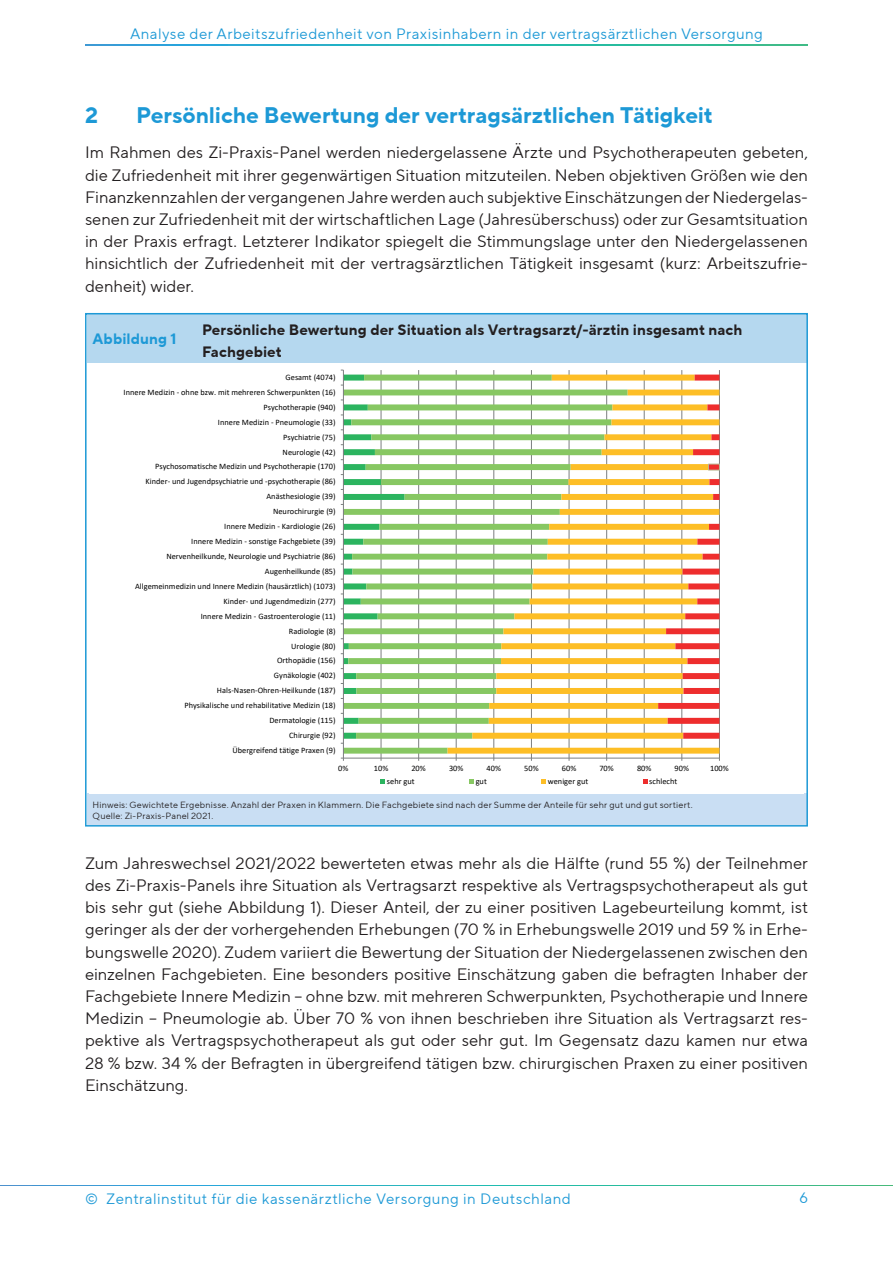
<style>
.page{position:relative;width:893px;height:1263px;background:#fff}
.page>*{position:absolute;margin:0;border:0;box-sizing:border-box;transform-origin:0 0}
.t1{font:700 22.5px "TT Norms Pro";letter-spacing:-.005em;color:#1d99d6}
.t2{font:16.5px/22.2px "TT Norms Pro";color:#231f20;text-align:justify}
.t3{font:15px "TT Norms Pro";letter-spacing:.03em;color:#1d99d6}
.t4{font:700 15px/22.2px "TT Norms Pro";letter-spacing:.005em;color:#231f20}
.t5{font:700 15px "TT Norms Pro";letter-spacing:.01em;color:#1d99d6}
.t6{font:9px/10.8px "TT Norms Pro";letter-spacing:.025em;color:#231f20}
.t7{font:8.25px "Calibri";color:#000001}
</style>
<div class="page">
<svg style="left:0;top:1185px;width:893px;height:1px"></svg>
<svg style="left:85px;top:45px;width:723px;height:1px"></svg>
<div style="left:87px;top:314px;width:719px;height:49px;background:#b5d8ef"></div>
<div style="left:87px;top:794px;width:719px;height:31px;background:#c9def3"></div>
<svg style="left:344px;top:370px;width:375px;height:388px"></svg>
<hr style="left:381px;top:370px;width:1px;height:388px;background:#7c7f80">
<hr style="left:418px;top:370px;width:1px;height:388px;background:#7c7f80">
<hr style="left:456px;top:370px;width:1px;height:388px;background:#7c7f80">
<hr style="left:493px;top:370px;width:1px;height:388px;background:#7c7f80">
<hr style="left:531px;top:370px;width:1px;height:388px;background:#7c7f80">
<hr style="left:569px;top:370px;width:1px;height:388px;background:#7c7f80">
<hr style="left:606px;top:370px;width:1px;height:388px;background:#7c7f80">
<hr style="left:644px;top:370px;width:1px;height:388px;background:#7c7f80">
<hr style="left:681px;top:370px;width:1px;height:388px;background:#7c7f80">
<hr style="left:719px;top:370px;width:1px;height:388px;background:#7c7f80">
<svg style="left:344px;top:375px;width:104px;height:379px"></svg>
<svg style="left:448px;top:375px;width:271px;height:379px"></svg>
<div style="left:708px;top:464px;width:12px;height:6px;border:1px solid #bab693"></div>
<svg style="left:658px;top:375px;width:61px;height:364px"></svg>
<hr style="left:343px;top:758px;width:376px;height:1px;background:#7c7f80">
<hr style="left:343px;top:370px;width:1px;height:388px;background:#7c7f80">
<svg style="left:341px;top:370px;width:64px;height:374px"></svg>
<svg style="left:380px;top:779px;width:5px;height:5px"></svg>
<svg style="left:469px;top:779px;width:5px;height:5px"></svg>
<svg style="left:541px;top:779px;width:5px;height:5px"></svg>
<svg style="left:643px;top:779px;width:4px;height:5px"></svg>
<p class="t3" style="left:130px;top:23px;width:634px">Analyse der Arbeitszufriedenheit von Praxisinhabern in der vertragsärztlichen Versorgung</p>
<h1 class="t1" style="left:85px;top:99px;width:15px">2</h1>
<h1 class="t1" style="left:136px;top:99px;width:578px">Persönliche Bewertung der vertragsärztlichen Tätigkeit</h1>
<p class="t2" style="left:85px;top:141px;width:724px">Im Rahmen des Zi-Praxis-Panel werden niedergelassene Ärzte und Psychotherapeuten gebeten, die Zufriedenheit mit ihrer gegenwärtigen Situation mitzuteilen. Neben objektiven Größen wie den Finanzkennzahlen der vergangenen Jahre werden auch subjektive Einschätzungen der Niedergelas&shy;senen zur Zufriedenheit mit der wirtschaftlichen Lage (Jahresüberschuss) oder zur Gesamtsituation in der Praxis erfragt. Letzterer Indikator spiegelt die Stimmungslage unter den Niedergelassenen hinsichtlich der Zufriedenheit mit der vertragsärztlichen Tätigkeit insgesamt (kurz: Arbeitszufrie&shy;denheit) wider.</p>
<p class="t5" style="left:93px;top:327px;width:86px">Abbildung 1</p>
<p class="t4" style="left:202px;top:318px;width:542px">Persönliche Bewertung der Situation als Vertragsarzt/-ärztin insgesamt nach<br>Fachgebiet</p>
<p class="t7" style="left:286px;top:371px;width:52px">Gesamt (4074)</p>
<p class="t7" style="left:124px;top:386px;width:213px">Innere Medizin - ohne bzw. mit mehreren Schwerpunkten (16)</p>
<p class="t7" style="left:264px;top:401px;width:74px">Psychotherapie (940)</p>
<p class="t7" style="left:218px;top:416px;width:119px">Innere Medizin - Pneumologie (33)</p>
<p class="t7" style="left:283px;top:431px;width:54px">Psychiatrie (75)</p>
<p class="t7" style="left:283px;top:446px;width:55px">Neurologie (42)</p>
<p class="t7" style="left:155px;top:461px;width:182px">Psychosomatische Medizin und Psychotherapie (170)</p>
<p class="t7" style="left:146px;top:476px;width:192px">Kinder- und Jugendpsychiatrie und -psychotherapie (86)</p>
<p class="t7" style="left:266px;top:491px;width:71px">Anästhesiologie (39)</p>
<p class="t7" style="left:273px;top:506px;width:64px">Neurochirurgie (9)</p>
<p class="t7" style="left:224px;top:521px;width:113px">Innere Medizin - Kardiologie (26)</p>
<p class="t7" style="left:191px;top:536px;width:146px">Innere Medizin - sonstige Fachgebiete (39)</p>
<p class="t7" style="left:166px;top:550px;width:171px">Nervenheilkunde, Neurologie und Psychiatrie (86)</p>
<p class="t7" style="left:265px;top:565px;width:72px">Augenheilkunde (85)</p>
<p class="t7" style="left:135px;top:580px;width:202px">Allgemeinmedizin und Innere Medizin (hausärztlich) (1073)</p>
<p class="t7" style="left:224px;top:595px;width:113px">Kinder- und Jugendmedizin (277)</p>
<p class="t7" style="left:201px;top:610px;width:136px">Innere Medizin - Gastroenterologie (11)</p>
<p class="t7" style="left:289px;top:625px;width:48px">Radiologie (8)</p>
<p class="t7" style="left:291px;top:640px;width:46px">Urologie (80)</p>
<p class="t7" style="left:277px;top:655px;width:60px">Orthopädie (156)</p>
<p class="t7" style="left:274px;top:670px;width:63px">Gynäkologie (402)</p>
<p class="t7" style="left:217px;top:685px;width:120px">Hals-Nasen-Ohren-Heilkunde (187)</p>
<p class="t7" style="left:184px;top:700px;width:153px">Physikalische und rehabilitative Medizin (18)</p>
<p class="t7" style="left:270px;top:715px;width:68px">Dermatologie (115)</p>
<p class="t7" style="left:289px;top:730px;width:48px">Chirurgie (92)</p>
<p class="t7" style="left:232px;top:744px;width:105px">Übergreifend tätige Praxen (9)</p>
<p class="t7" style="left:338px;top:763px;width:12px">0%</p>
<p class="t7" style="left:374px;top:763px;width:16px">10%</p>
<p class="t7" style="left:411px;top:763px;width:16px">20%</p>
<p class="t7" style="left:449px;top:763px;width:16px">30%</p>
<p class="t7" style="left:487px;top:763px;width:16px">40%</p>
<p class="t7" style="left:524px;top:763px;width:16px">50%</p>
<p class="t7" style="left:562px;top:763px;width:16px">60%</p>
<p class="t7" style="left:599px;top:763px;width:16px">70%</p>
<p class="t7" style="left:637px;top:763px;width:16px">80%</p>
<p class="t7" style="left:675px;top:763px;width:16px">90%</p>
<p class="t7" style="left:710px;top:763px;width:20px">100%</p>
<p class="t7" style="left:387px;top:775px;width:29px">sehr gut</p>
<p class="t7" style="left:476px;top:775px;width:13px">gut</p>
<p class="t7" style="left:548px;top:775px;width:42px">weniger gut</p>
<p class="t7" style="left:649px;top:775px;width:29px">schlecht</p>
<p class="t6" style="left:93px;top:800px;width:602px">Hinweis: Gewichtete Ergebnisse. Anzahl der Praxen in Klammern. Die Fachgebiete sind nach der Summe der Anteile für sehr gut und gut sortiert.<br>Quelle: Zi-Praxis-Panel 2021.</p>
<p class="t2" style="left:85px;top:852px;width:724px">Zum Jahreswechsel 2021/2022 bewerteten etwas mehr als die Hälfte (rund 55 %) der Teilnehmer des Zi-Praxis-Panels ihre Situation als Vertragsarzt respektive als Vertragspsychotherapeut als gut bis sehr gut (siehe Abbildung 1). Dieser Anteil, der zu einer positiven Lagebeurteilung kommt, ist geringer als der der vorhergehenden Erhebungen (70 % in Erhebungswelle 2019 und 59 % in Erhe&shy;bungswelle 2020). Zudem variiert die Bewertung der Situation der Niedergelassenen zwischen den einzelnen Fachgebieten. Eine besonders positive Einschätzung gaben die befragten Inhaber der Fachgebiete Innere Medizin – ohne bzw. mit mehreren Schwerpunkten, Psychotherapie und Innere Medizin – Pneumologie ab. Über 70 % von ihnen beschrieben ihre Situation als Vertragsarzt res&shy;pektive als Vertragspsychotherapeut als gut oder sehr gut. Im Gegensatz dazu kamen nur etwa 28 % bzw. 34 % der Befragten in übergreifend tätigen bzw. chirurgischen Praxen zu einer positiven Einschätzung.</p>
<p class="t3" style="left:85px;top:1188px;width:487px">© Zentralinstitut für die kassenärztliche Versorgung in Deutschland</p>
<p class="t3" style="left:799px;top:1187px;width:10px">6</p>
</div>
